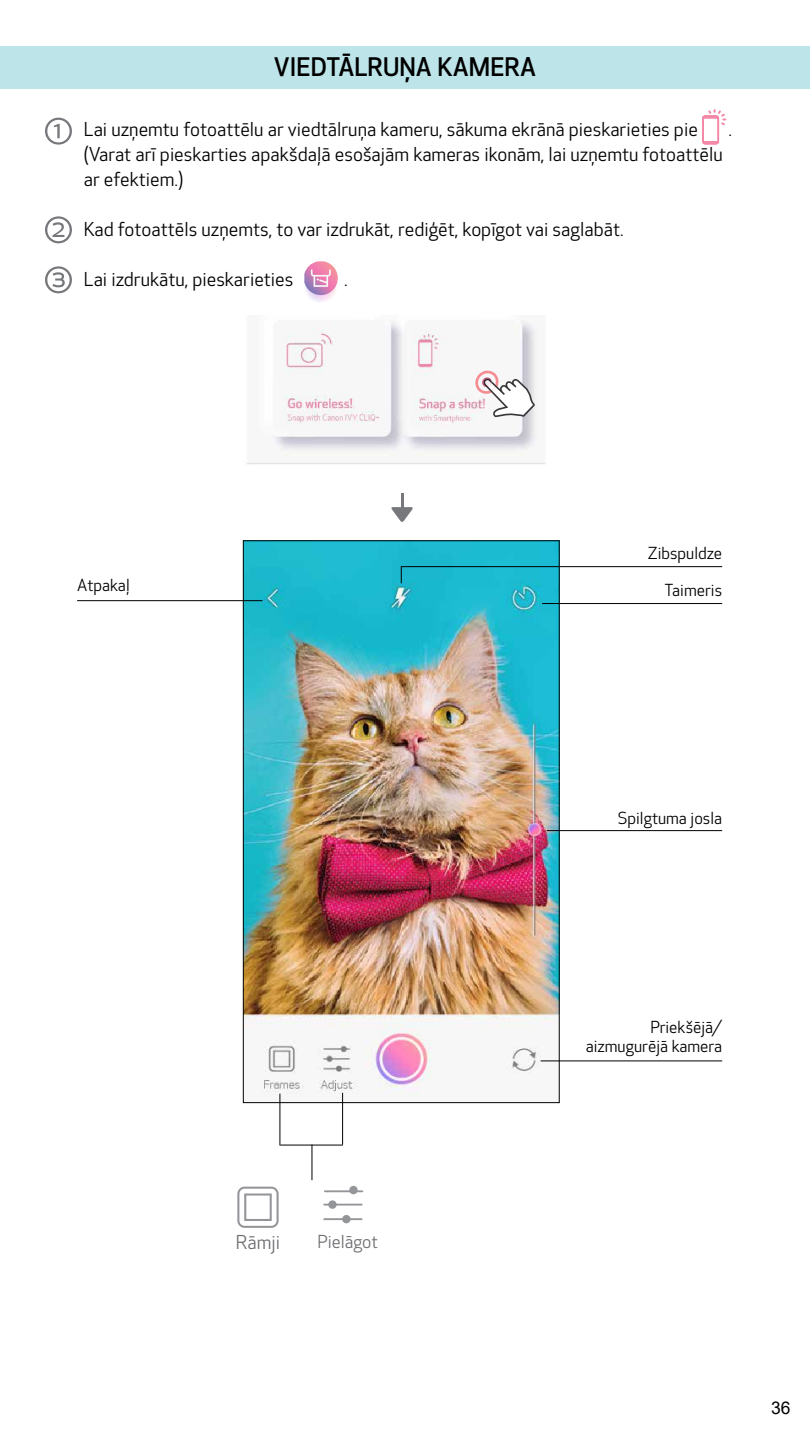
<style>
.page{position:relative;width:810px;height:1440px;background:#fff}
.page>*{position:absolute;margin:0;border:0;box-sizing:border-box;transform-origin:0 0}
.t1{font:500 25px "Optic Sans 301";color:#000}
.t2{font:18.75px/25px "Optic Sans 201";color:#000}
.t3{font:18.75px "Optic Sans 201";color:#6d6e71}
.t4{font:17.5px "Optic Sans 201";color:#6d6e71}
.t5{font:17.5px "Arial";color:#000}
.t6{font:16.25px/19.5px "Optic Sans 201";color:#000;text-align:right}
</style>
<div class="page">
<svg style="left:45px;top:118px;width:27px;height:27px"></svg>
<div style="left:702px;top:115px;width:17px;height:30px;border:2px solid #f388a7;border-radius:2px"></div>
<svg style="left:702px;top:140px;width:18px;height:5px"></svg>
<svg style="left:702px;top:109px;width:25px;height:18px"></svg>
<svg style="left:45px;top:216px;width:27px;height:27px"></svg>
<svg style="left:45px;top:266px;width:27px;height:27px"></svg>
<svg style="left:304px;top:261px;width:34px;height:34px"></svg>
<div style="left:0;top:46px;width:810px;height:43px;background:#bce4e9"></div>
<svg style="left:391px;top:493px;width:22px;height:29px"></svg>
<img style="left:245px;top:543px;width:312px;height:558px">
<hr style="left:77px;top:600px;width:185px;height:1px;background:#000">
<hr style="left:542px;top:603px;width:180px;height:1px;background:#000">
<hr style="left:547px;top:830px;width:175px;height:1px;background:#000">
<hr style="left:541px;top:1060px;width:181px;height:1px;background:#000">
<hr style="left:280px;top:1145px;width:63px;height:1px;background:#000">
<hr style="left:342px;top:1093px;width:1px;height:52px;background:#000">
<hr style="left:280px;top:1094px;width:1px;height:52px;background:#000">
<hr style="left:312px;top:1145px;width:1px;height:35px;background:#000">
<svg style="left:401px;top:567px;width:1px;height:16px"></svg>
<hr style="left:401px;top:566px;width:321px;height:1px;background:#000">
<hr style="left:325px;top:1190px;width:37px;height:2px;background:#939598">
<div style="left:349px;top:1186px;width:9px;height:8px;background:#939598;border-radius:50%"></div>
<hr style="left:324px;top:1204px;width:38px;height:2px;background:#939598">
<div style="left:328px;top:1200px;width:9px;height:9px;background:#939598;border-radius:50%"></div>
<hr style="left:324px;top:1218px;width:38px;height:2px;background:#939598">
<div style="left:342px;top:1215px;width:9px;height:8px;background:#939598;border-radius:50%"></div>
<img style="left:246px;top:320px;width:300px;height:144px">
<svg style="left:475px;top:370px;width:60px;height:47px"></svg>
<svg style="left:237px;top:1187px;width:42px;height:41px"></svg>
<h1 class="t1" style="left:274px;top:53px;width:264px">VIEDTĀLRUŅA KAMERA</h1>
<p class="t2" style="left:84px;top:117px;width:616px">Lai uzņemtu fotoattēlu ar viedtālruņa kameru, sākuma ekrānā pieskarieties pie</p>
<p class="t2" style="left:728px;top:117px;width:5px">.</p>
<p class="t2" style="left:84px;top:142px;width:641px">(Varat arī pieskarties apakšdaļā esošajām kameras ikonām, lai uzņemtu fotoattēlu ar efektiem.)</p>
<p class="t2" style="left:84px;top:217px;width:541px">Kad fotoattēls uzņemts, to var izdrukāt, rediģēt, kopīgot vai saglabāt.</p>
<p class="t2" style="left:84px;top:267px;width:211px">Lai izdrukātu, pieskarieties</p>
<p class="t2" style="left:344px;top:267px;width:5px">.</p>
<p class="t6" style="left:648px;top:544px;width:76px">Zibspuldze</p>
<p class="t6" style="left:77px;top:576px;width:54px">Atpakaļ</p>
<p class="t6" style="left:665px;top:581px;width:59px">Taimeris</p>
<p class="t3" style="left:236px;top:1232px;width:46px">Rāmji</p>
<p class="t4" style="left:317px;top:1232px;width:62px">Pielāgot</p>
<p class="t6" style="left:618px;top:809px;width:106px">Spilgtuma josla</p>
<p class="t6" style="left:586px;top:1018px;width:138px">Priekšējā/ aizmugurējā kamera</p>
<p class="t5" style="left:771px;top:1396px;width:21px">36</p>
</div>
